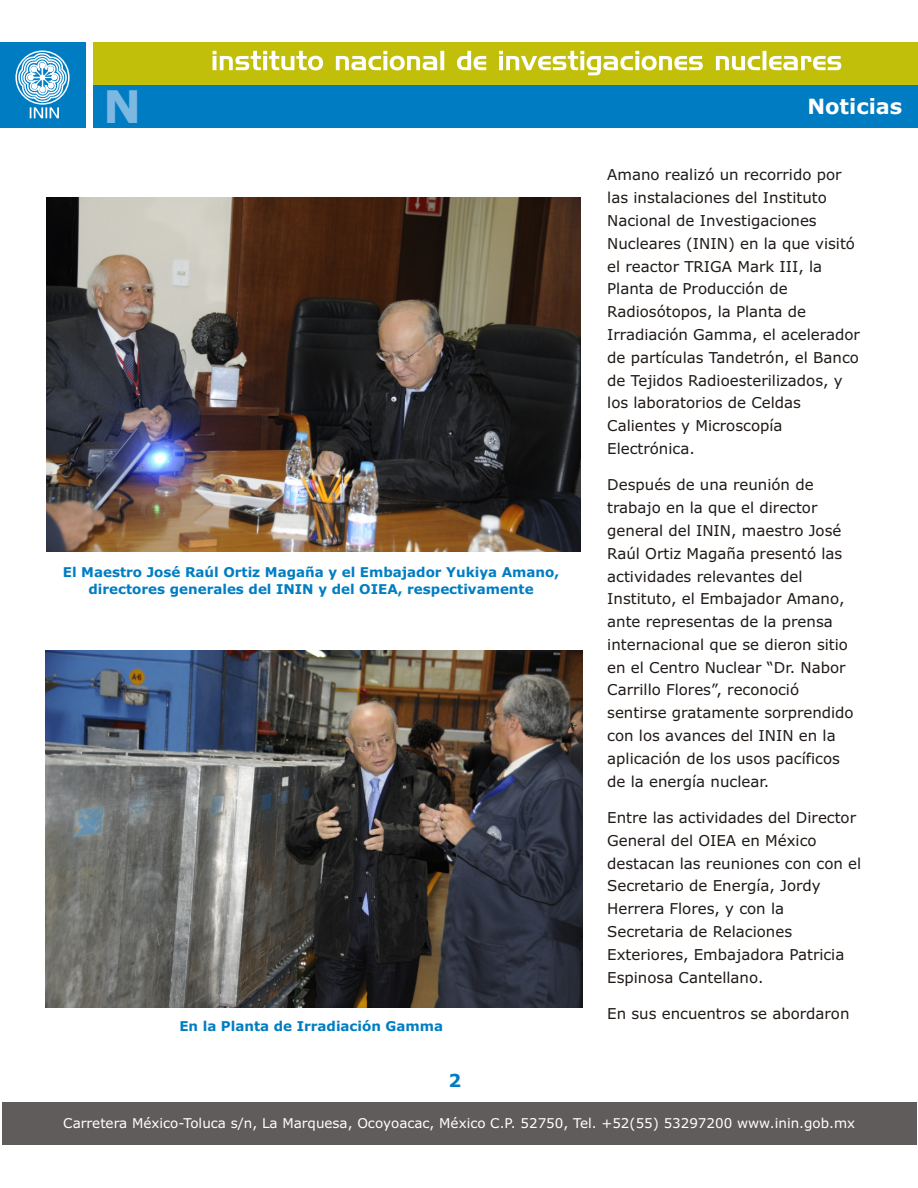
<style>
.page{position:relative;width:918px;height:1188px;background:#fff}
.page>*{position:absolute;margin:0;border:0;box-sizing:border-box;transform-origin:0 0}
.t1{font:700 45px "Verdana";color:#7db8e3}
.t2{font:700 21px "Verdana";color:#fff}
.t3{font:700 18px "Verdana";color:#007dc2}
.t4{font:15px/22.8px "Verdana";color:#1f1a17}
.t5{font:700 13.5px/16.4px "Verdana";color:#007dc2;text-align:center}
.t6{font:13.5px "Verdana";color:#fff}
</style>
<div class="page">
<div style="left:93px;top:42px;width:825px;height:43px;background:#c2bf0a"></div>
<div style="left:93px;top:85px;width:825px;height:42px;background:#007dc2"></div>
<div style="left:0;top:42px;width:85px;height:85px;background:#007dc2"></div>
<div style="left:15px;top:50px;width:55px;height:55px;border:2px solid #fff;border-radius:50%"></div>
<svg style="left:17px;top:52px;width:51px;height:66px"></svg>
<svg style="left:213px;top:51px;width:628px;height:24px"></svg>
<div style="left:2px;top:1102px;width:914px;height:43px;background:#615c5c"></div>
<img style="left:46px;top:651px;width:536px;height:356px">
<img style="left:46px;top:197px;width:535px;height:355px">
<h1 class="t1" style="left:103px;top:88px;width:40px">N</h1>
<h2 class="t2" style="left:807px;top:98px;width:96px">Noticias</h2>
<p class="t5" style="left:63px;top:566px;width:498px">El Maestro José Raúl Ortiz Magaña y el Embajador Yukiya Amano, directores generales del ININ y del OIEA, respectivamente</p>
<p class="t5" style="left:179px;top:1019px;width:265px">En la Planta de Irradiación Gamma</p>
<p class="t3" style="left:449px;top:1073px;width:14px">2</p>
<p class="t4" style="left:607px;top:165px;width:254px">Amano realizó un recorrido por las instalaciones del Instituto<br>Nacional de Investigaciones<br>Nucleares (ININ) en la que visitó el reactor TRIGA Mark III, la<br>Planta de Producción de<br>Radiosótopos, la Planta de<br>Irradiación Gamma, el acelerador de partículas Tandetrón, el Banco de Tejidos Radioesterilizados, y los laboratorios de Celdas<br>Calientes y Microscopía<br>Electrónica.</p>
<p class="t4" style="left:607px;top:475px;width:248px">Después de una reunión de trabajo en la que el director general del ININ, maestro José<br>Raúl Ortiz Magaña presentó las actividades relevantes del<br>Instituto, el Embajador Amano, ante representas de la prensa internacional que se dieron sitio en el Centro Nuclear “Dr. Nabor<br>Carrillo Flores”, reconoció sentirse gratamente sorprendido con los avances del ININ en la aplicación de los usos pacíficos de la energía nuclear.</p>
<p class="t4" style="left:607px;top:808px;width:256px">Entre las actividades del Director<br>General del OIEA en México destacan las reuniones con con el<br>Secretario de Energía, Jordy<br>Herrera Flores, y con la<br>Secretaria de Relaciones<br>Exteriores, Embajadora Patricia<br>Espinosa Cantellano.</p>
<p class="t4" style="left:607px;top:1003px;width:244px">En sus encuentros se abordaron</p>
<p class="t6" style="left:63px;top:1117px;width:793px">Carretera México-Toluca s/n, La Marquesa, Ocoyoacac, México C.P. 52750, Tel. +52(55) 53297200 www.inin.gob.mx</p>
</div>
